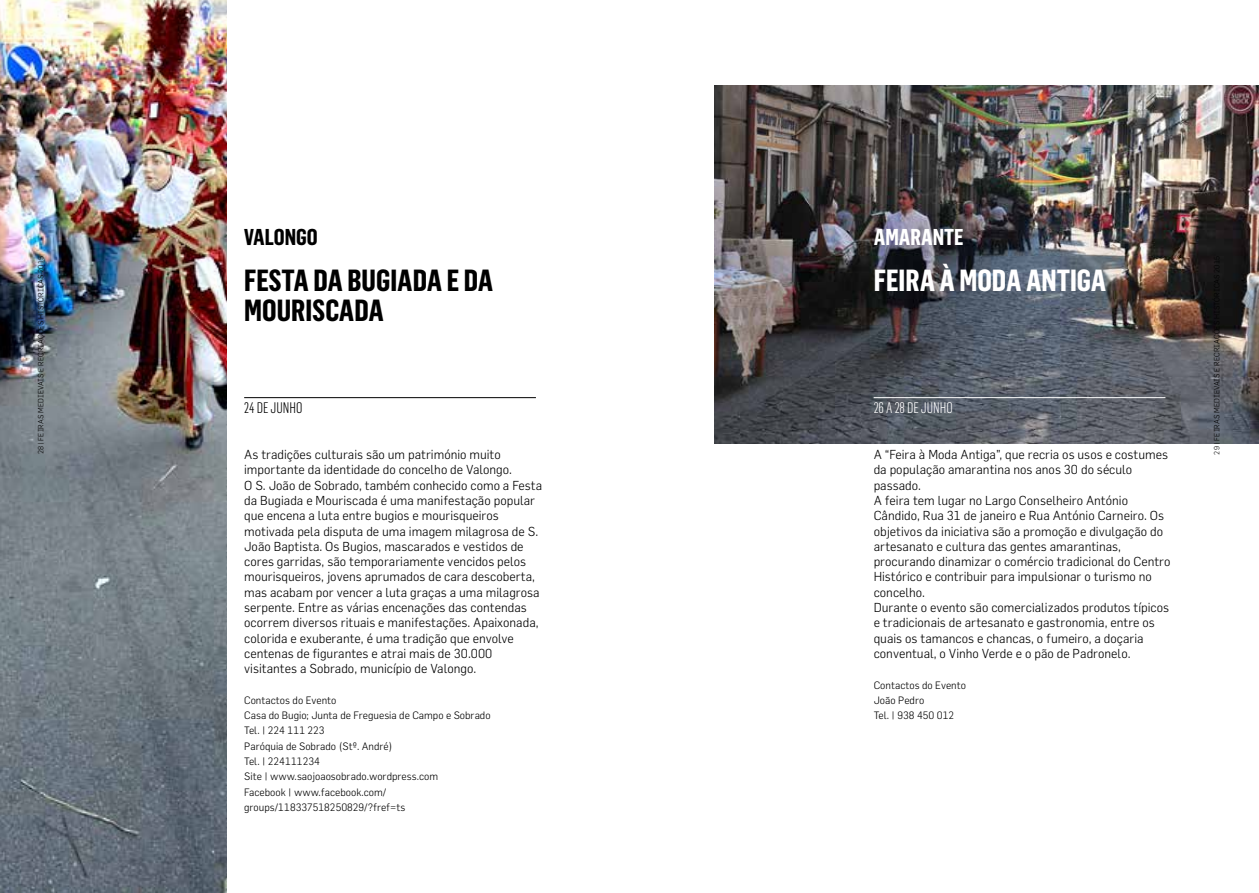
<style>
.page{position:relative;width:1259px;height:893px;background:#fff}
.page>*{position:absolute;margin:0;border:0;box-sizing:border-box;transform-origin:0 0}
.t1{font:700 30px "Flama Condensed";color:#000}
.t2{font:700 30px "Flama Condensed";color:#fff}
.t3{font:700 22.5px "Flama Condensed";color:#fff}
.t4{font:700 22.5px "Flama Condensed";color:#000}
.t5{font:300 15px "Flama Condensed";color:#fff}
.t6{font:300 15px "Flama Condensed";color:#000}
.t7{font:300 12.75px/15.3px "Flama";color:#000}
.t8{font:300 10.5px/15.3px "Flama";color:#000}
.t9{font:300 7.5px "Flama";color:#000}
</style>
<div class="page">
<img style="left:714px;top:85px;width:545px;height:359px">
<hr style="left:873px;top:397px;width:292px;height:1px;background:#fff">
<hr style="left:244px;top:397px;width:292px;height:1px;background:#000">
<img style="left:0;top:0;width:226px;height:893px">
<p class="t9" style="left:36px;top:454px;width:200px;rotate:-90deg">28 | FEIRAS MEDIEVAIS E RECRIAÇÕES HISTÓRICAS 2015</p>
<h2 class="t4" style="left:244px;top:223px;width:21px">VALONGO</h2>
<h1 class="t1" style="left:244px;top:261px;width:26px">FESTA</h1>
<h1 class="t1" style="left:313px;top:261px;width:63px">DA BUGIADA</h1>
<h1 class="t1" style="left:447px;top:261px;width:32px">EDA</h1>
<h1 class="t1" style="left:244px;top:292px;width:33px">MOURISCADA</h1>
<p class="t6" style="left:244px;top:399px;width:60px">24 DE JUNHO</p>
<p class="t7" style="left:244px;top:447px;width:299px">As tradições culturais são um património muito importante da identidade do concelho de Valongo.<br>O S. João de Sobrado, também conhecido como a Festa da Bugiada e Mouriscada é uma manifestação popular que encena a luta entre bugios e mourisqueiros motivada pela disputa de uma imagem milagrosa de S.<br>João Baptista. Os Bugios, mascarados e vestidos de cores garridas, são temporariamente vencidos pelos mourisqueiros, jovens aprumados de cara descoberta, mas acabam por vencer a luta graças a uma milagrosa serpente. Entre as várias encenações das contendas ocorrem diversos rituais e manifestações. Apaixonada, colorida e exuberante, é uma tradição que envolve centenas de figurantes e atrai mais de 30.000 visitantes a Sobrado, município de Valongo.</p>
<p class="t8" style="left:244px;top:692px;width:248px">Contactos do Evento<br>Casa do Bugio; Junta de Freguesia de Campo e Sobrado<br>Tel. | 224 111 223<br>Paróquia de Sobrado (Stº. André)<br>Tel. | 224111234<br>Site | www.saojoaosobrado.wordpress.com<br>Facebook | www.facebook.com/ groups/118337518250829/?fref=ts</p>
<h2 class="t3" style="left:873px;top:223px;width:24px">AMARANTE</h2>
<h1 class="t2" style="left:873px;top:261px;width:26px">FEIRA</h1>
<h1 class="t2" style="left:939px;top:261px;width:116px">À MODA ANTIGA</h1>
<p class="t5" style="left:873px;top:399px;width:81px">26 A 28 DE JUNHO</p>
<p class="t7" style="left:873px;top:447px;width:298px">A “Feira à Moda Antiga”, que recria os usos e costumes da população amarantina nos anos 30 do século passado.<br>A feira tem lugar no Largo Conselheiro António Cândido, Rua 31 de janeiro e Rua António Carneiro. Os objetivos da iniciativa são a promoção e divulgação do artesanato e cultura das gentes amarantinas, procurando dinamizar o comércio tradicional do Centro Histórico e contribuir para impulsionar o turismo no concelho.<br>Durante o evento são comercializados produtos típicos e tradicionais de artesanato e gastronomia, entre os quais os tamancos e chancas, o fumeiro, a doçaria conventual, o Vinho Verde e o pão de Padronelo.</p>
<p class="t8" style="left:873px;top:677px;width:94px">Contactos do Evento<br>João Pedro<br>Tel. | 938 450 012</p>
<p class="t9" style="left:1212px;top:454px;width:200px;rotate:-90deg">29 | FEIRAS MEDIEVAIS E RECRIAÇÕES HISTÓRICAS 2015</p>
</div>
